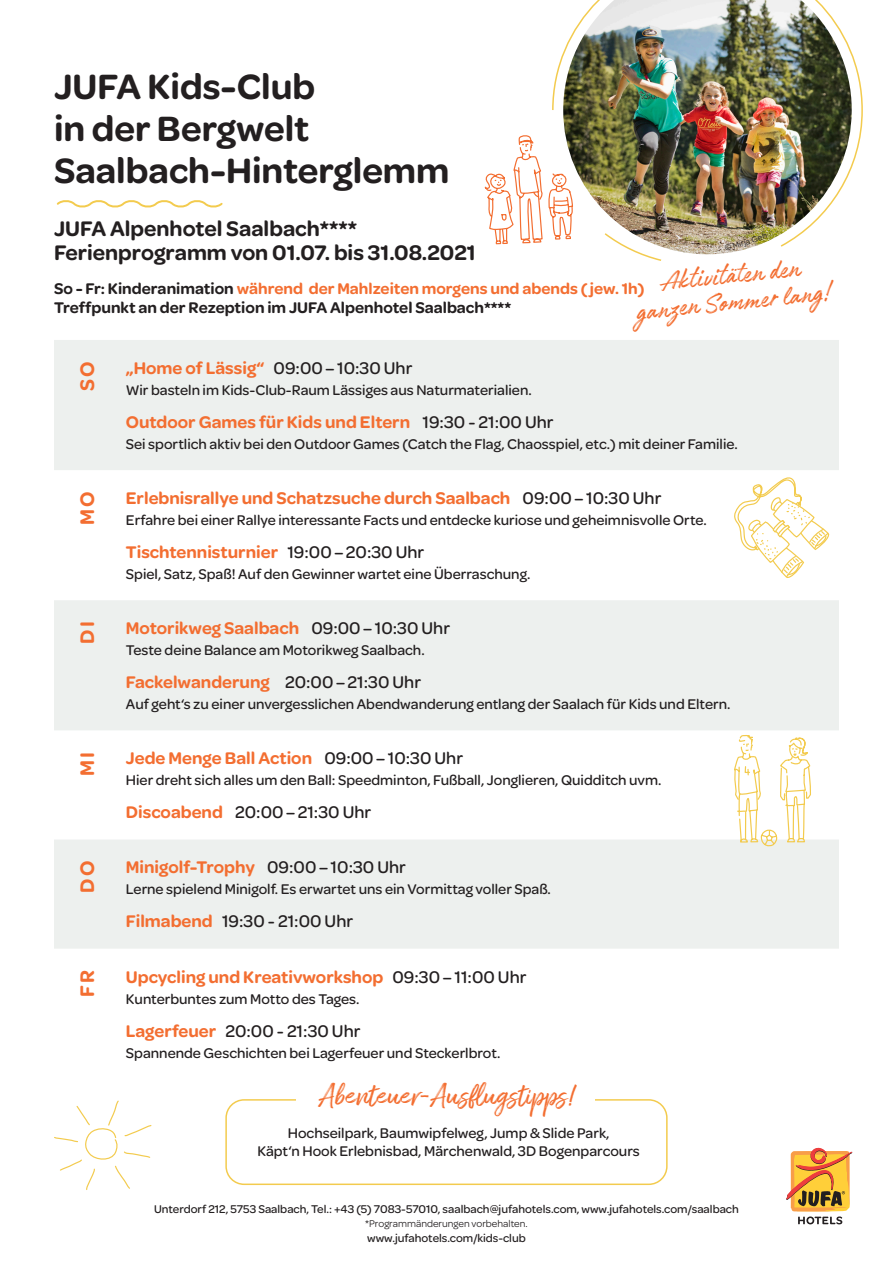
<style>
.page{position:relative;width:893px;height:1263px;background:#fff}
.page>*{position:absolute;margin:0;border:0;box-sizing:border-box;transform-origin:0 0}
.t1{font:600 37.5px/42px "Omnes";color:#231f20}
.t2{font:30px/27px "Authenia";color:#f36e31;text-align:center}
.t3{font:30px "Amithen";color:#f36e31}
.t4{font:600 22.5px "Omnes";color:#231f20}
.t5{font:600 21px "Omnes";letter-spacing:.1em;color:#f36e31}
.t6{font:600 18px "Omnes";color:#f36e31}
.t7{font:500 18px "Omnes";color:#231f20}
.t8{font:600 16.5px/19.8px "Omnes";color:#231f20}
.t9{font:500 15px/18px "Omnes";color:#231f20;text-align:center}
.t10{font:500 12px "Omnes";color:#231f20}
.t11{font:10.5px "Omnes";color:#231f20}
.t12{font:9px "Omnes";color:#231f20}
.s1{color:#f36e31}
.s2{font-weight:500;color:#231f20}
.s3{font-weight:600;color:#f36e31}
</style>
<div class="page">
<svg style="left:54px;top:340px;width:785px;height:609px;fill:#edf0ee"></svg>
<svg style="left:786px;top:1147px;width:66px;height:77px"></svg>
<svg style="left:56px;top:200px;width:167px;height:8px"></svg>
<img style="left:552px;top:0;width:311px;height:248px">
<svg style="left:603px;top:232px;width:60px;height:29px"></svg>
<svg style="left:54px;top:1100px;width:98px;height:90px"></svg>
<svg style="left:484px;top:134px;width:90px;height:114px"></svg>
<div style="left:225px;top:1099px;width:443px;height:86px;border:2px solid #f3cb4e;border-radius:18px"></div>
<div style="left:296px;top:1073px;width:299px;height:49px;background:#fff"></div>
<svg style="left:733px;top:688px;width:79px;height:159px"></svg>
<svg style="left:733px;top:477px;width:97px;height:102px"></svg>
<h1 class="t1" style="left:54px;top:64px;width:397px">JUFA Kids-Club<br>in der Bergwelt<br>Saalbach-Hinterglemm</h1>
<h3 class="t4" style="left:54px;top:213px;width:304px">JUFA Alpenhotel Saalbach****</h3>
<p class="t12" style="left:723px;top:243px;width:45px;rotate:-18deg">© Mirja Geh</p>
<h3 class="t4" style="left:54px;top:236px;width:423px">Ferienprogramm von 01.07. bis 31.08.2021</h3>
<h2 class="t2" style="left:632px;top:275px;width:197px;rotate:-6deg">Aktivitäten den ganzen Sommer lang!</h2>
<p class="t8" style="left:54px;top:277px;width:592px">So - Fr: Kinderanimation <span class="s1">während der Mahlzeiten morgens und abends ( jew. 1h)<br></span>Treffpunkt an der Rezeption im JUFA Alpenhotel Saalbach****</p>
<h3 class="t5" style="left:72px;top:391px;width:31px;rotate:-90deg">SO</h3>
<p class="t6" style="left:126px;top:355px;width:288px">„Home of Lässig“ <span class="s2">09:00–10:30 Uhr</span></p>
<p class="t9" style="left:126px;top:380px;width:407px">Wir basteln im Kids-Club-Raum Lässiges aus Naturmaterialien.</p>
<p class="t6" style="left:126px;top:409px;width:429px">Outdoor Games für Kids und Eltern <span class="s2">19:30 - 21:00 Uhr</span></p>
<p class="t9" style="left:126px;top:434px;width:614px">Sei sportlich aktiv bei den Outdoor Games (Catch the Flag, Chaosspiel, etc.) mit deiner Familie.</p>
<h3 class="t5" style="left:72px;top:525px;width:35px;rotate:-90deg">MO</h3>
<p class="t6" style="left:126px;top:485px;width:537px">Erlebnisrallye und Schatzsuche durch Saalbach <span class="s2">09:00–10:30 Uhr</span></p>
<p class="t9" style="left:126px;top:510px;width:583px">Erfahre bei einer Rallye interessante Facts und entdecke kuriose und geheimnisvolle Orte.</p>
<p class="t6" style="left:126px;top:539px;width:300px">Tischtennisturnier <span class="s2">19:00–20:30 Uhr</span></p>
<p class="t9" style="left:126px;top:564px;width:406px">Spiel, Satz, Spaß! Auf den Gewinner wartet eine Überraschung.</p>
<h3 class="t5" style="left:72px;top:644px;width:24px;rotate:-90deg">DI</h3>
<p class="t6" style="left:126px;top:615px;width:326px">Motorikweg Saalbach <span class="s2">09:00–10:30 Uhr</span></p>
<p class="t9" style="left:126px;top:640px;width:300px">Teste deine Balance am Motorikweg Saalbach.</p>
<p class="t6" style="left:126px;top:669px;width:297px">Fackelwanderung <span class="s2">20:00–21:30 Uhr</span></p>
<p class="t9" style="left:126px;top:694px;width:606px">Auf geht‘s zu einer unvergesslichen Abendwanderung entlang der Saalach für Kids und Eltern.</p>
<h3 class="t5" style="left:72px;top:775px;width:25px;rotate:-90deg">MI</h3>
<p class="t6" style="left:126px;top:745px;width:339px">Jede Menge Ball Action <span class="s2">09:00–10:30 Uhr</span></p>
<p class="t9" style="left:126px;top:770px;width:537px">Hier dreht sich alles um den Ball: Speedminton, Fußball, Jonglieren, Quidditch uvm.</p>
<p class="t7" style="left:126px;top:800px;width:247px"><span class="s3">Discoabend</span> 20:00–21:30 Uhr</p>
<h3 class="t5" style="left:72px;top:893px;width:33px;rotate:-90deg">DO</h3>
<p class="t6" style="left:126px;top:854px;width:281px">Minigolf-Trophy <span class="s2">09:00–10:30 Uhr</span></p>
<p class="t9" style="left:126px;top:879px;width:426px">Lerne spielend Minigolf. Es erwartet uns ein Vormittag voller Spaß.</p>
<p class="t7" style="left:126px;top:909px;width:229px"><span class="s3">Filmabend</span> 19:30 - 21:00 Uhr</p>
<h3 class="t5" style="left:72px;top:997px;width:28px;rotate:-90deg">FR</h3>
<p class="t6" style="left:126px;top:964px;width:402px">Upcycling und Kreativworkshop <span class="s2">09:30–11:00 Uhr</span></p>
<p class="t9" style="left:126px;top:989px;width:235px">Kunterbuntes zum Motto des Tages.</p>
<p class="t7" style="left:126px;top:1018px;width:236px"><span class="s3">Lagerfeuer</span> 20:00 - 21:30 Uhr</p>
<p class="t9" style="left:126px;top:1043px;width:376px">Spannende Geschichten bei Lagerfeuer und Steckerlbrot.</p>
<h2 class="t3" style="left:318px;top:1077px;width:260px">Abenteuer-Ausflugstipps!</h2>
<p class="t9" style="left:257px;top:1123px;width:384px">Hochseilpark, Baumwipfelweg, Jump &amp; Slide Park,<br>Käpt‘n Hook Erlebnisbad, Märchenwald, 3D Bogenparcours</p>
<p class="t10" style="left:154px;top:1200px;width:586px">Unterdorf 212, 5753 Saalbach, Tel.: +43 (5) 7083-57010, saalbach@jufahotels.com, www.jufahotels.com/saalbach</p>
<p class="t11" style="left:365px;top:1217px;width:164px">*Programmänderungen vorbehalten.</p>
<p class="t10" style="left:367px;top:1229px;width:160px">www.jufahotels.com/kids-club</p>
</div>
